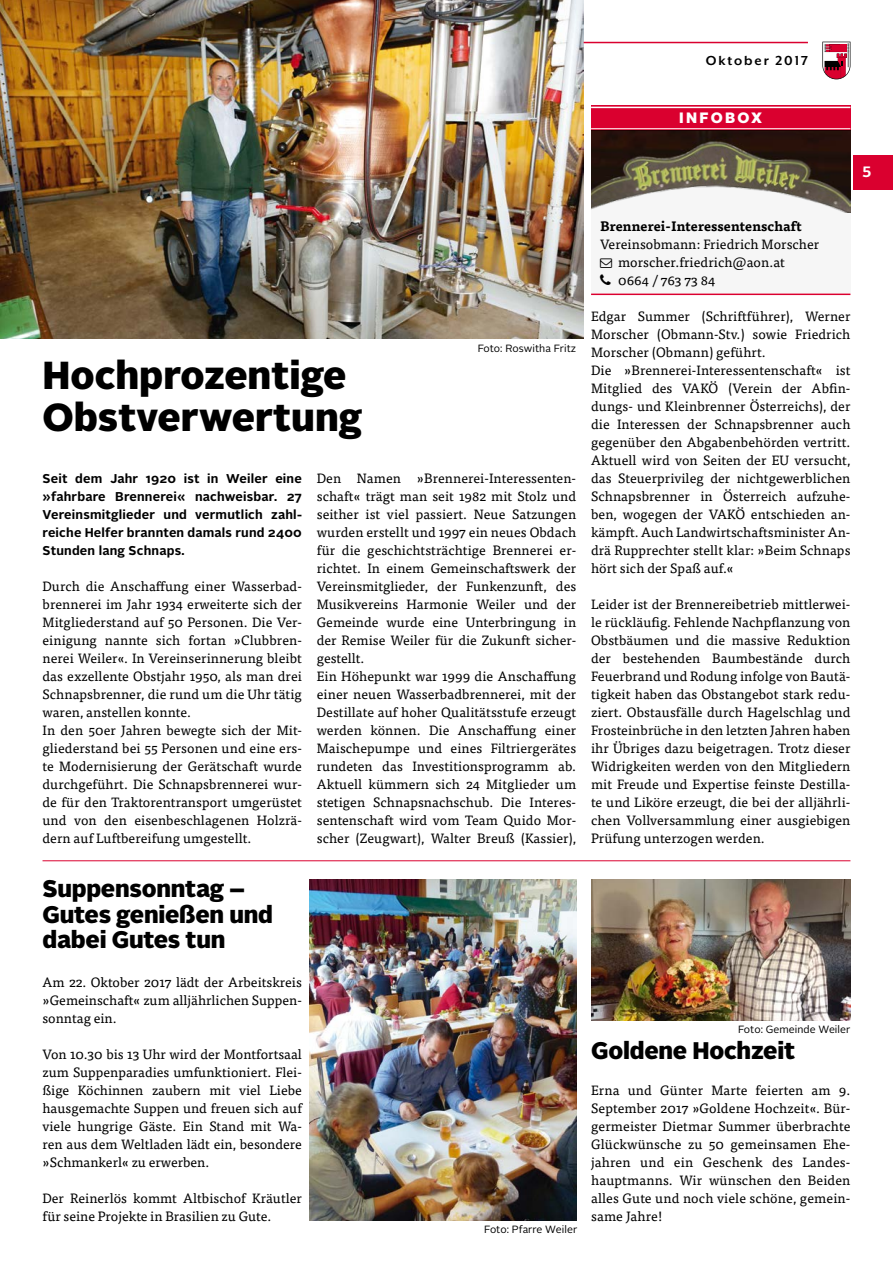
<style>
.page{position:relative;width:893px;height:1263px;background:#fff}
.page>*{position:absolute;margin:0;border:0;box-sizing:border-box;transform-origin:0 0}
.t1{font:900 39px/42px "Alright Sans";color:#000}
.t2{font:900 24px/25.5px "Alright Sans";letter-spacing:-.01em;color:#000}
.t3{font:700 15px "Mr Eaves XL San OT";letter-spacing:.125em;color:#000}
.t4{font:900 15px "Alright Sans";letter-spacing:.15em;color:#fff}
.t5{font:700 15px "Alright Sans";color:#fff}
.t6{font:13.5px/18px "Tisa Pro";letter-spacing:.005em;color:#000}
.t7{font:700 13.5px "Tisa Pro";letter-spacing:.005em;color:#000}
.t8{font:700 12.75px/18px "Alright Sans";letter-spacing:.015em;color:#000;text-align:justify}
.t9{font:10.5px "Alright Sans";letter-spacing:.005em;color:#000}
</style>
<div class="page">
<div style="left:591px;top:123px;width:259px;height:169px;background:#f6f6f6"></div>
<div style="left:591px;top:105px;width:259px;height:26px;background:#da002f"></div>
<hr style="left:591px;top:107px;width:259px;height:1px;background:#fff">
<hr style="left:591px;top:128px;width:259px;height:1px;background:#fff">
<hr style="left:591px;top:294px;width:259px;height:1px;background:#da002f">
<img style="left:591px;top:131px;width:259px;height:81px">
<img style="left:0;top:0;width:584px;height:338px">
<img style="left:591px;top:879px;width:259px;height:141px">
<img style="left:309px;top:879px;width:267px;height:341px">
<hr style="left:43px;top:860px;width:807px;height:1px;background:#da002f">
<div style="left:854px;top:155px;width:39px;height:34px;background:#da002f"></div>
<svg style="left:822px;top:42px;width:28px;height:37px"></svg>
<hr style="left:584px;top:42px;width:224px;height:1px;background:#da002f">
<p class="t3" style="left:706px;top:53px;width:104px">Oktober 2017</p>
<p class="t4" style="left:679px;top:107px;width:84px">INFOBOX</p>
<p class="t5" style="left:862px;top:161px;width:11px">5</p>
<p class="t9" style="left:478px;top:341px;width:100px">Foto: Roswitha Fritz</p>
<h1 class="t1" style="left:43px;top:355px;width:322px">Hochprozentige<br>Obstverwertung</h1>
<p class="t8" style="left:43px;top:470px;width:261px">Seit dem Jahr 1920 ist in Weiler eine »fahrbare Brennerei« nachweisbar. 27<br>Vereinsmitglieder und vermutlich zahl&shy;reiche Helfer brannten damals rund 2400<br>Stunden lang Schnaps.</p>
<p class="t6" style="left:43px;top:576px;width:261px">Durch die Anschaffung einer Wasserbad&shy;brennerei im Jahr 1934 erweiterte sich der Mitgliederstand auf 50 Personen. Die Ver&shy;einigung nannte sich fortan »Clubbren&shy;nerei Weiler«. In Vereinserinnerung bleibt das exzellente Obstjahr 1950, als man drei Schnapsbrenner, die rund um die Uhr tätig waren, anstellen konnte.<br>In den 50er Jahren bewegte sich der Mit&shy;gliederstand bei 55 Personen und eine ers&shy;te Modernisierung der Gerätschaft wurde durchgeführt. Die Schnapsbrennerei wur&shy;de für den Traktorentransport umgerüstet und von den eisenbeschlagenen Holzrä&shy;dern auf Luftbereifung umgestellt.</p>
<p class="t6" style="left:317px;top:468px;width:261px">Den Namen »Brennerei-Interessenten&shy;schaft« trägt man seit 1982 mit Stolz und seither ist viel passiert. Neue Satzungen wurden erstellt und 1997 ein neues Obdach für die geschichtsträchtige Brennerei er&shy;richtet. In einem Gemeinschaftswerk der Vereinsmitglieder, der Funkenzunft, des Musikvereins Harmonie Weiler und der Gemeinde wurde eine Unterbringung in der Remise Weiler für die Zukunft sicher&shy;gestellt.<br>Ein Höhepunkt war 1999 die Anschaffung einer neuen Wasserbadbrennerei, mit der Destillate auf hoher Qualitätsstufe erzeugt werden können. Die Anschaffung einer Maischepumpe und eines Filtriergerätes rundeten das Investitionsprogramm ab.<br>Aktuell kümmern sich 24 Mitglieder um stetigen Schnapsnachschub. Die Interes&shy;sentenschaft wird vom Team Quido Mor&shy;scher (Zeugwart), Walter Breuß (Kassier),</p>
<h2 class="t2" style="left:43px;top:876px;width:232px">Suppensonntag –<br>Gutes genießen und dabei Gutes tun</h2>
<p class="t6" style="left:43px;top:972px;width:261px;text-align:justify">Am 22. Oktober 2017 lädt der Arbeitskreis »Gemeinschaft« zum alljährlichen Suppen&shy;sonntag ein.</p>
<p class="t6" style="left:43px;top:1044px;width:261px;text-align:justify">Von 10.30 bis 13 Uhr wird der Montfortsaal zum Suppenparadies umfunktioniert. Flei&shy;ßige Köchinnen zaubern mit viel Liebe hausgemachte Suppen und freuen sich auf viele hungrige Gäste. Ein Stand mit Wa&shy;ren aus dem Weltladen lädt ein, besondere »Schmankerl« zu erwerben.</p>
<p class="t6" style="left:43px;top:1188px;width:261px">Der Reinerlös kommt Altbischof Kräutler für seine Projekte in Brasilien zu Gute.</p>
<p class="t9" style="left:484px;top:1222px;width:95px">Foto: Pfarre Weiler</p>
<p class="t7" style="left:600px;top:215px;width:203px">Brennerei-Interessentenschaft</p>
<p class="t6" style="left:618px;top:234px;width:203px;text-indent:-18px">Vereinsobmann: Friedrich Morscher morscher.friedrich@aon.at<br>0664 / 763 73 84</p>
<p class="t6" style="left:591px;top:306px;width:261px">Edgar Summer (Schriftführer), Werner Morscher (Obmann-Stv.) sowie Friedrich Morscher (Obmann) geführt.<br>Die »Brennerei-Interessentenschaft« ist Mitglied des VAKÖ (Verein der Abfin&shy;dungs- und Kleinbrenner Österreichs), der die Interessen der Schnapsbrenner auch gegenüber den Abgabenbehörden vertritt.<br>Aktuell wird von Seiten der EU versucht, das Steuerprivileg der nichtgewerblichen Schnapsbrenner in Österreich aufzuhe&shy;ben, wogegen der VAKÖ entschieden an&shy;kämpft. Auch Landwirtschaftsminister An&shy;drä Rupprechter stellt klar: »Beim Schnaps hört sich der Spaß auf.«</p>
<p class="t6" style="left:591px;top:594px;width:261px;text-align:justify">Leider ist der Brennereibetrieb mittlerwei&shy;le rückläufig. Fehlende Nachpflanzung von Obstbäumen und die massive Reduktion der bestehenden Baumbestände durch Feuerbrand und Rodung infolge von Bautä&shy;tigkeit haben das Obstangebot stark redu&shy;ziert. Obstausfälle durch Hagelschlag und Frosteinbrüche in den letzten Jahren haben ihr Übriges dazu beigetragen. Trotz dieser Widrigkeiten werden von den Mitgliedern mit Freude und Expertise feinste Destilla&shy;te und Liköre erzeugt, die bei der alljährli&shy;chen Vollversammlung einer ausgiebigen Prüfung unterzogen werden.</p>
<p class="t9" style="left:738px;top:1022px;width:114px">Foto: Gemeinde Weiler</p>
<h2 class="t2" style="left:591px;top:1038px;width:206px">Goldene Hochzeit</h2>
<p class="t6" style="left:591px;top:1080px;width:261px;text-align:justify">Erna und Günter Marte feierten am 9.<br>September 2017 »Goldene Hochzeit«. Bür&shy;germeister Dietmar Summer überbrachte Glückwünsche zu 50 gemeinsamen Ehe&shy;jahren und ein Geschenk des Landes&shy;hauptmanns. Wir wünschen den Beiden alles Gute und noch viele schöne, gemein&shy;same Jahre!</p>
</div>
